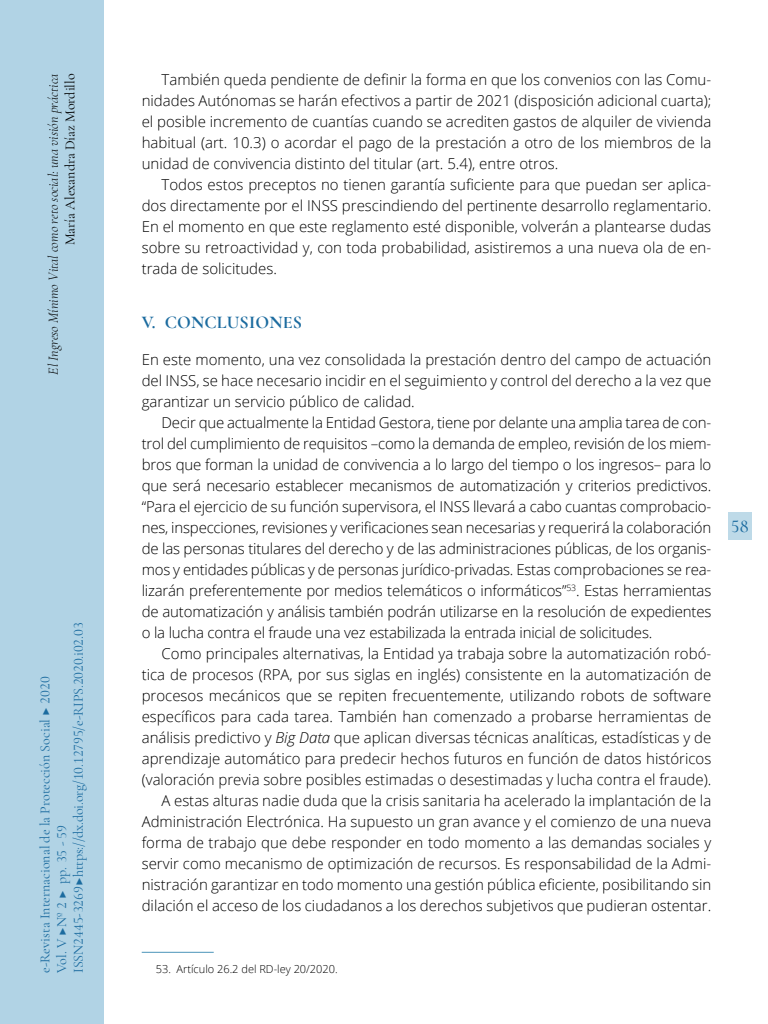
<style>
.page{position:relative;width:768px;height:1024px;background:#fff}
.page>*{position:absolute;margin:0;border:0;box-sizing:border-box;transform-origin:0 0}
._40_Enunciado{font:700 18px "Cormorant Garamond";letter-spacing:.01em;color:#1b6b9f}
.t1{font:500 18px "Cormorant Garamond";color:#1b6b9f}
._00_bsc{font:300 15px/21px "Open Sans";color:#000;text-align:justify}
._00_bsc_Sin{font:300 15px/21px "Open Sans";color:#000;text-align:justify}
.t2{font:14px/16.8px "Cormorant Garamond";color:#1b6b9f}
.t3{font:italic 300 14px "Cormorant Garamond";color:#000}
.t4{font:14px "Cormorant Garamond";color:#000}
.zz_notas{font:300 11px "Open Sans";color:#000}
.s1{font-style:italic}
</style>
<div class="page">
<hr style="left:142px;top:952px;width:72px;height:1px;background:#4b94b9">
<div style="left:0;top:0;width:103px;height:1024px;background:#b1d3e5"></div>
<div style="left:728px;top:512px;width:23px;height:28px;background:#bedae8"></div>
<p class="t3" style="left:45px;top:375px;width:302px;rotate:-90deg">El Ingreso Mínimo Vital como reto social: una visión práctica</p>
<p class="t4" style="left:62px;top:245px;width:173px;rotate:-90deg">María Alexandra Díaz Mordillo</p>
<p class="t2" style="left:36px;top:973px;width:352px;rotate:-90deg">e-Revista Internacional de la Protección Social ▶ 2020<br>Vol. V ▶Nº 2 ▶ pp. 35 - 59<br>ISSN 2445-3269 ▶ https://dx.doi.org/10.12795/e-RIPS.2020.i02.03</p>
<p class="_00_bsc" style="left:142px;top:69px;width:571px;text-indent:20px">También queda pendiente de definir la forma en que los convenios con las Comu&shy;nidades Autónomas se harán efectivos a partir de 2021 (disposición adicional cuarta); el posible incremento de cuantías cuando se acrediten gastos de alquiler de vivienda habitual (art. 10.3) o acordar el pago de la prestación a otro de los miembros de la unidad de convivencia distinto del titular (art. 5.4), entre otros.</p>
<p class="_00_bsc" style="left:142px;top:174px;width:571px;text-indent:20px">Todos estos preceptos no tienen garantía suficiente para que puedan ser aplica&shy;dos directamente por el INSS prescindiendo del pertinente desarrollo reglamentario.<br>En el momento en que este reglamento esté disponible, volverán a plantearse dudas sobre su retroactividad y, con toda probabilidad, asistiremos a una nueva ola de en&shy;trada de solicitudes.</p>
<p class="_40_Enunciado" style="left:142px;top:311px;width:162px">V. CONCLUSIONES</p>
<p class="_00_bsc_Sin" style="left:142px;top:348px;width:571px">En este momento, una vez consolidada la prestación dentro del campo de actuación del INSS, se hace necesario incidir en el seguimiento y control del derecho a la vez que garantizar un servicio público de calidad.</p>
<p class="_00_bsc" style="left:142px;top:411px;width:571px;text-indent:20px">Decir que actualmente la Entidad Gestora, tiene por delante una amplia tarea de con&shy;trol del cumplimiento de requisitos –como la demanda de empleo, revisión de los miem&shy;bros que forman la unidad de convivencia a lo largo del tiempo o los ingresos– para lo que será necesario establecer mecanismos de automatización y criterios predictivos. “Para el ejercicio de su función supervisora, el INSS llevará a cabo cuantas comprobacio&shy;nes, inspecciones, revisiones y verificaciones sean necesarias y requerirá la colaboración de las personas titulares del derecho y de las administraciones públicas, de los organis&shy;mos y entidades públicas y de personas jurídico-privadas. Estas comprobaciones se rea&shy;lizarán preferentemente por medios telemáticos o informáticos”<sup>53</sup>. Estas herramientas de automatización y análisis también podrán utilizarse en la resolución de expedientes o la lucha contra el fraude una vez estabilizada la entrada inicial de solicitudes.</p>
<p class="_00_bsc" style="left:142px;top:642px;width:571px;text-indent:20px">Como principales alternativas, la Entidad ya trabaja sobre la automatización robó&shy;tica de procesos (RPA, por sus siglas en inglés) consistente en la automatización de procesos mecánicos que se repiten frecuentemente, utilizando robots de software específicos para cada tarea. También han comenzado a probarse herramientas de análisis predictivo y <span class="s1">Big Data</span> que aplican diversas técnicas analíticas, estadísticas y de aprendizaje automático para predecir hechos futuros en función de datos históricos (valoración previa sobre posibles estimadas o desestimadas y lucha contra el fraude).</p>
<p class="_00_bsc" style="left:142px;top:789px;width:571px;text-indent:20px">A estas alturas nadie duda que la crisis sanitaria ha acelerado la implantación de la Administración Electrónica. Ha supuesto un gran avance y el comienzo de una nueva forma de trabajo que debe responder en todo momento a las demandas sociales y servir como mecanismo de optimización de recursos. Es responsabilidad de la Admi&shy;nistración garantizar en todo momento una gestión pública eficiente, posibilitando sin dilación el acceso de los ciudadanos a los derechos subjetivos que pudieran ostentar.</p>
<p class="zz_notas" style="left:156px;top:961px;width:183px">53. Artículo 26.2 del RD-ley 20/2020.</p>
<p class="t1" style="left:731px;top:515px;width:19px">58</p>
</div>
